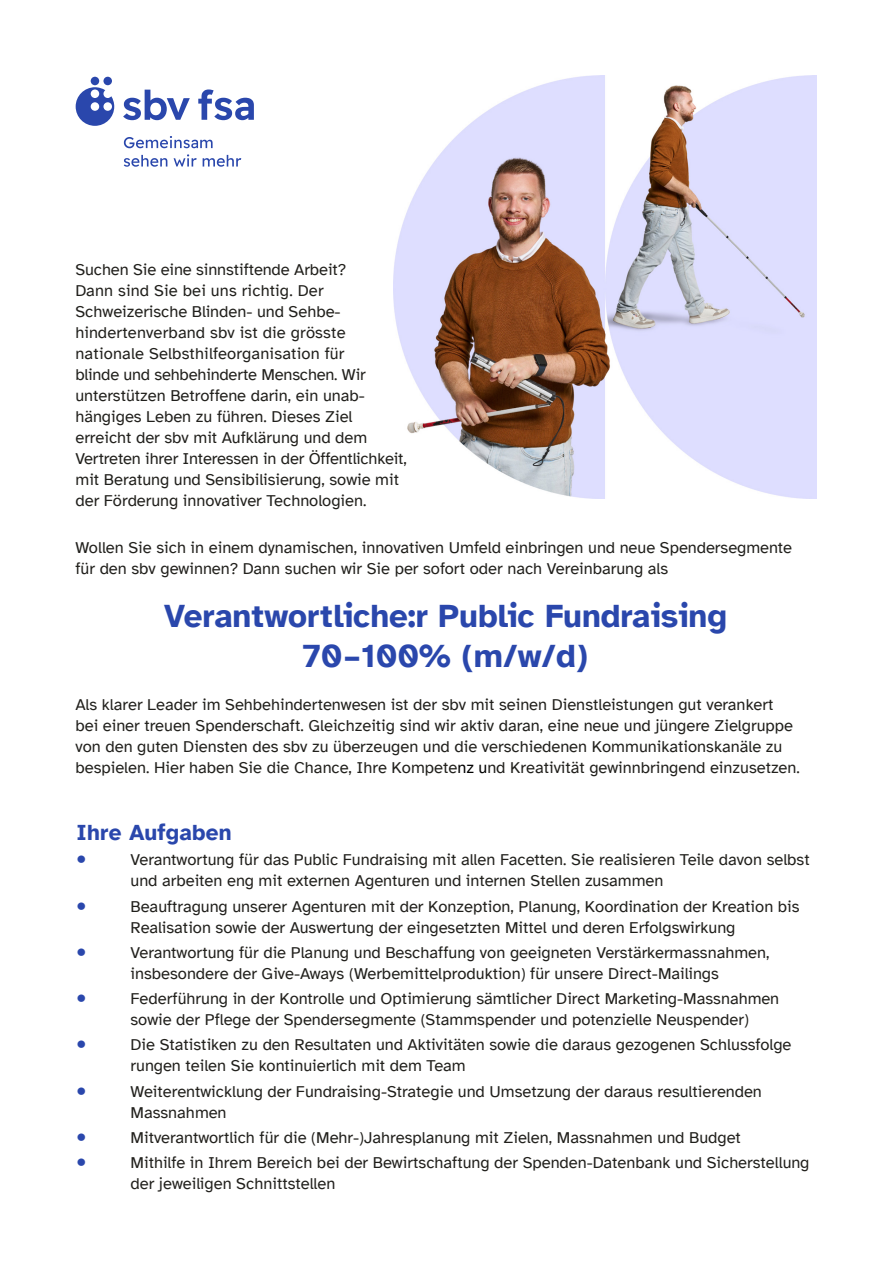
<style>
.page{position:relative;width:893px;height:1263px;background:#fff}
.page>*{position:absolute;margin:0;border:0;box-sizing:border-box;transform-origin:0 0}
.t1{font:700 33px/40.5px "Atkinson Hyperlegible";color:#2a47ac;text-align:center}
.t2{font:700 22.5px "Atkinson Hyperlegible";letter-spacing:.01em;color:#2a47ac}
.t3{font:16.5px/21px "Atkinson Hyperlegible";color:#21201c}
.s1{color:#000}
.s2{font-size:22.5px;color:#2a47ac}
</style>
<div class="page">
<svg style="left:76px;top:77px;width:178px;height:90px"></svg>
<img style="left:394px;top:75px;width:422px;height:423px">
<p class="t3" style="left:75px;top:259px;width:333px">Suchen Sie eine sinnstiftende Arbeit?<br>Dann sind Sie bei uns richtig. Der Schweizerische Blinden- und Sehbe&shy;hindertenverband sbv ist die grösste nationale Selbsthilfeorganisation für<br>blinde und sehbehinderte Menschen. Wir unterstützen Betroffene darin, ein unab&shy;hängiges Leben zu führen. Dieses Ziel erreicht der sbv mit Aufklärung und dem Vertreten ihrer Interessen in der Öffentlichkeit, mit Beratung und Sensibilisierung, sowie mit der Förderung innovativer Technologien.</p>
<p class="t3" style="left:75px;top:537px;width:718px">Wollen Sie sich in einem dynamischen, innovativen Umfeld einbringen und neue Spendersegmente für den sbv gewinnen? Dann suchen wir Sie per sofort oder nach Vereinbarung als</p>
<h1 class="t1" style="left:164px;top:595px;width:565px">Verantwortliche:r Public Fundraising<br>70–100% (m/w/d)</h1>
<p class="t3" style="left:75px;top:694px;width:726px">Als klarer Leader im Sehbehindertenwesen ist der sbv mit seinen Dienstleistungen gut verankert bei einer treuen Spenderschaft. Gleichzeitig sind wir aktiv daran, eine neue und jüngere Zielgruppe von den guten Diensten des sbv zu überzeugen und die verschiedenen Kommunikationskanäle zu bespielen. Hier haben Sie die Chance, Ihre Kompete<span class="s1">nz u</span>nd Kreativität gewinnbringend einzusetzen.</p>
<h2 class="t2" style="left:77px;top:819px;width:157px">Ihre Aufgaben</h2>
<p class="t3" style="left:131px;top:849px;width:681px;text-indent:-54px"><span class="s2">•</span> Verantwortung für das Public Fundraising mit allen Facetten. Sie realisieren Teile davon selbst und arbeiten eng mit externen Agenturen und internen Stellen zusammen</p>
<p class="t3" style="left:131px;top:896px;width:671px;text-indent:-54px"><span class="s2">•</span> Beauftragung unserer Agenturen mit der Konzeption, Planung, Koordination der Kreation bis<br>Realisation sowie der Auswertung der eingesetzten Mittel und deren Erfolgswirkung</p>
<p class="t3" style="left:77px;top:942px;width:694px;text-align:center"><span class="s2">•</span> Verantwortung für die Planung und Beschaffung von geeigneten Verstärkermassnahmen, insbesondere der Give-Aways (Werbemittelproduktion) für unsere Direct-Mailings</p>
<p class="t3" style="left:131px;top:988px;width:650px;text-indent:-54px"><span class="s2">•</span> Federführung in der Kontrolle und Optimierung sämtlicher Direct Marketing-Massnahmen sowie der Pflege der Spendersegmente (Stammspender und potenzielle Neuspender)</p>
<p class="t3" style="left:131px;top:1034px;width:662px;text-indent:-54px"><span class="s2">•</span> Die Statistiken zu den Resultaten und Aktivitäten sowie die daraus gezogenen Schlussfolge rungen teilen Sie kontinuierlich mit dem Team</p>
<p class="t3" style="left:131px;top:1081px;width:633px;text-indent:-54px"><span class="s2">•</span> Weiterentwicklung der Fundraising-Strategie und Umsetzung der daraus resultierenden<br>Massnahmen</p>
<p class="t3" style="left:77px;top:1127px;width:666px"><span class="s2">•</span> Mitverantwortlich für die (Mehr-)Jahresplanung mit Zielen, Massnahmen und Budget</p>
<p class="t3" style="left:131px;top:1152px;width:680px;text-indent:-54px"><span class="s2">•</span> Mithilfe in Ihrem Bereich bei der Bewirtschaftung der Spenden-Datenbank und Sicherstellung der jeweiligen Schnittstellen</p>
</div>
